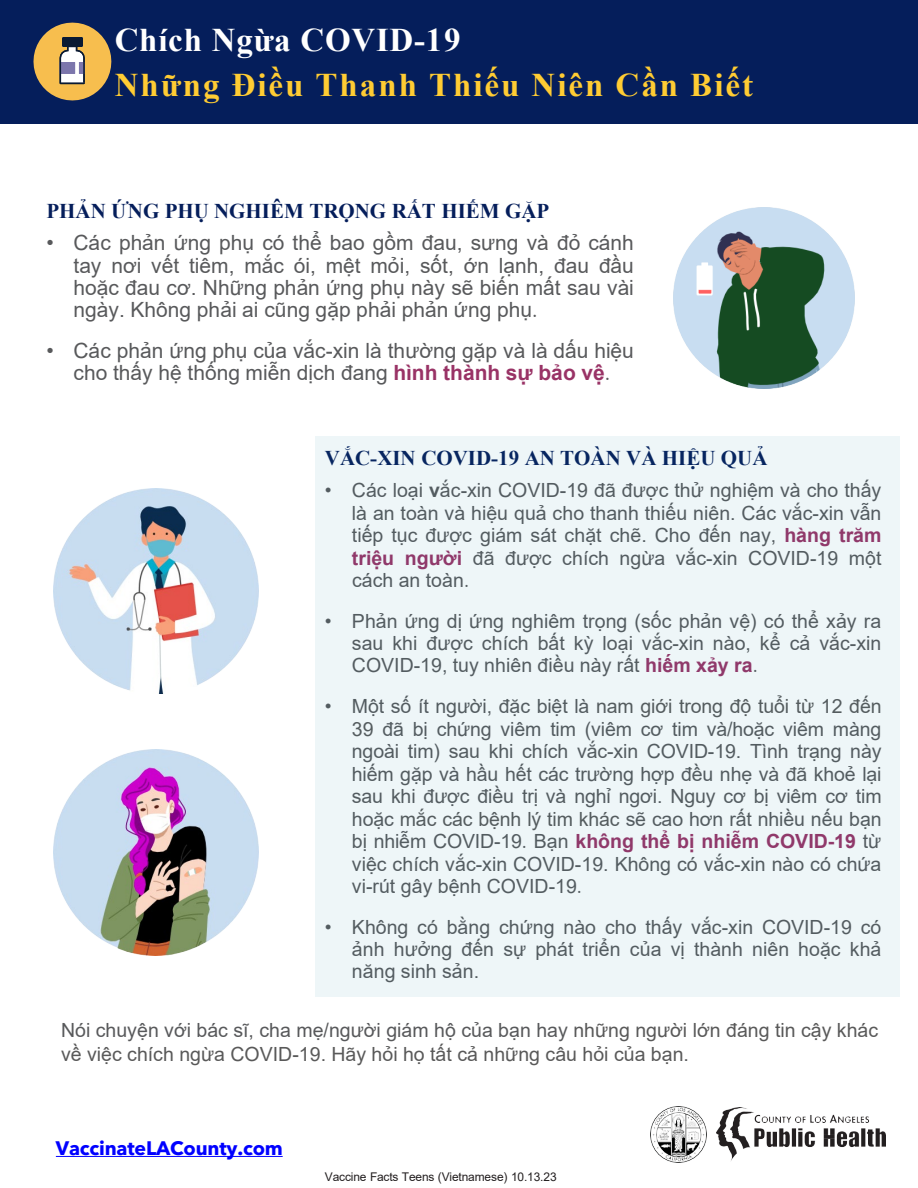
<style>
.page{position:relative;width:918px;height:1188px;background:#fff}
.page>*{position:absolute;margin:0;border:0;box-sizing:border-box;transform-origin:0 0}
.t1{font:700 33px/45px "Times New Roman";letter-spacing:.06em;color:#fc3}
.t2{font:21px/22.4px "Arial";color:#58595b;text-align:justify}
.t3{font:700 21px "Times New Roman";color:#051e5b}
.t4{font:19.5px/22.4px "Arial";color:#58595b;text-align:justify}
.t5{font:19.5px/23.4px "Arial";color:#595959}
.t6{font:700 19.5px "Avenir Next LT Pro";letter-spacing:-.01em;color:#00f}
.t7{font:12px "Arial";letter-spacing:-.015em;color:#231f20}
.s1{color:#fff}
.s2{font-family:"Avenir Next LT Pro"}
.s3{font-weight:700;color:#936}
.s4{font-weight:700}
.s5{color:#595959}
.s6{color:#58595b}
</style>
<div class="page">
<img style="left:716px;top:1107px;width:169px;height:54px">
<img style="left:650px;top:1106px;width:57px;height:57px">
<div style="left:0;top:0;width:918px;height:123px;background:#051e5b"></div>
<svg style="left:33px;top:23px;width:78px;height:77px"></svg>
<img style="left:673px;top:207px;width:182px;height:182px">
<img style="left:54px;top:489px;width:205px;height:205px">
<img style="left:54px;top:750px;width:205px;height:206px">
<svg style="left:56px;top:1156px;width:227px;height:1px"></svg>
<div style="left:315px;top:436px;width:585px;height:561px;background:#eef6f8"></div>
<h2 class="t1" style="left:115px;top:16px;width:640px"><span class="s1">Chích Ngừa COVID-19<br></span>Những Điều Thanh Thiếu Niên Cần Biết</h2>
<p class="t3" style="left:47px;top:196px;width:504px">PHẢN ỨNG PHỤ NGHIÊM TRỌNG RẤT HIẾM GẶP</p>
<p class="t2" style="left:74px;top:231px;width:562px;text-indent:-27px">• Các phản ứng phụ có thể bao gồm đau, sưng và đỏ cánh tay nơi vết tiêm, mắc ói, mệt mỏi, sốt, ớn lạnh, đau đầu hoặc đau cơ. Những phản ứng phụ này sẽ biến mất sau vài ngày. Không phải ai cũng gặp phải phản ứng phụ<span class="s2">.</span></p>
<p class="t2" style="left:47px;top:339px;width:589px;text-align:center">• Các phản ứng phụ của vắc-xin là thường gặp và là dấu hiệu cho thấy hệ thống miễn dịch đang <span class="s3">hình thành sự bảo vệ</span><span class="s2">.</span></p>
<p class="t3" style="left:325px;top:443px;width:444px">VẮC-XIN COVID-19 AN TOÀN VÀ HIỆU QUẢ</p>
<p class="t4" style="left:352px;top:479px;width:531px;text-indent:-27px">• Các loại <span class="s4">v</span>ắc-xin COVID-19 đã được thử nghiệm và cho thấy là an toàn và hiệu quả cho thanh thiếu niên. Các vắc-xin vẫn tiếp tục được giám sát chặt chẽ. Cho đến nay, <span class="s3">hàng trăm triệu người</span> đã được chích ngừa vắc-xin COVID-19 một cách an toàn<span class="s2">.</span></p>
<p class="t4" style="left:352px;top:609px;width:531px;text-indent:-27px">• Phản ứng dị ứng nghiêm trọng (sốc phản vệ) có thể xảy ra sau khi được chích bất kỳ loại vắc-xin nào, kể cả vắc-xin COVID-19, tuy nhiên điều này rất <span class="s3">hiếm xảy ra</span><span class="s2">.</span></p>
<p class="t4" style="left:352px;top:695px;width:531px;text-indent:-27px">• Một số ít người, đặc biệt là <span class="s5">nam giới trong độ tuổi từ 12 đến 39</span> đã bị chứng viêm tim (viêm cơ tim và/hoặc viêm màng ngoài tim) sau khi chích vắc-xin COVID-19. Tình trạng này hiếm gặp và hầu hết các trường hợp đều nhẹ và đã khoẻ lại sau khi được điều trị và nghỉ ngơi. Nguy cơ bị viêm cơ tim hoặc <span class="s5">mắc các bệnh lý tim khác</span> sẽ cao hơn rất nhiều nếu bạn bị nhiễm COVID-19<span class="s2">.</span> Bạn <span class="s3">không thể bị nhiễm COVID-19</span> từ việc chích vắc-xin COVID-19. Không có vắc-xin nào có chứa vi-rút gây bệnh COVID-19<span class="s2">.</span></p>
<p class="t4" style="left:352px;top:915px;width:531px;text-indent:-27px">• Không có bằng chứng nào cho thấy vắc-xin COVID-19 có ảnh hưởng đến sự phát triển của vị thành niên hoặc khả năng sinh sản.</p>
<p class="t5" style="left:61px;top:1019px;width:819px"><span class="s6">Nói chuyện với bác sĩ, cha mẹ/người giám hộ của bạn hay</span> những người lớn đáng tin cậy khác về việc chích ngừa COVID-19. Hãy hỏi họ tất cả những câu hỏi của bạn<span class="s6">.</span></p>
<p class="t6" style="left:56px;top:1136px;width:229px">VaccinateLACounty.com</p>
<p class="t7" style="left:325px;top:1168px;width:233px">Vaccine Facts Teens (Vietnamese) 10.13.23</p>
</div>
